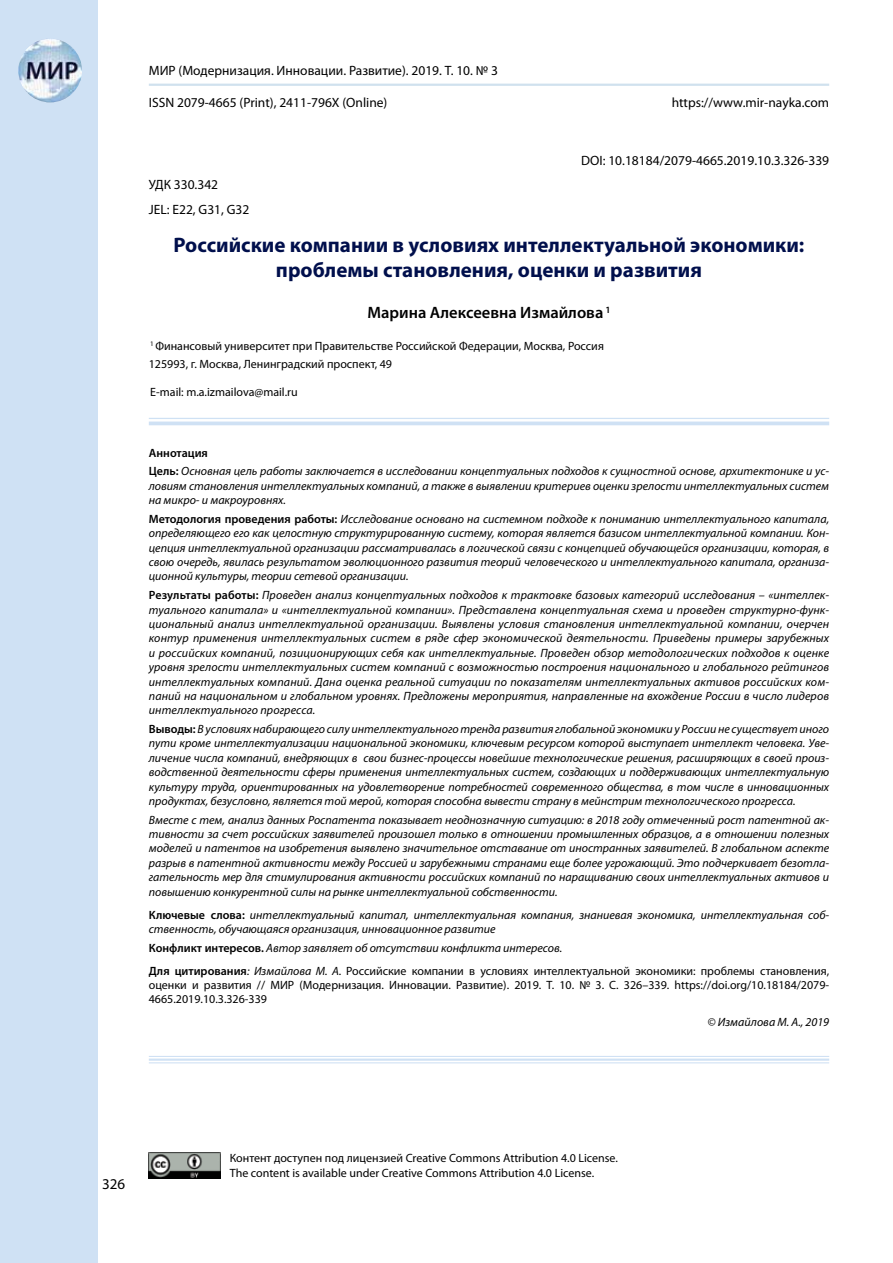
<style>
.page{position:relative;width:893px;height:1263px;background:#fff}
.page>*{position:absolute;margin:0;border:0;box-sizing:border-box;transform-origin:0 0}
.t1{font:700 21px/25.2px "Myriad Pro";color:#000f4c;text-align:center}
.t2{font:600 16.5px "Myriad Pro";color:#000}
.t3{font:15px "Myriad Pro";color:#000}
.t4{font:13.5px/24.8px "Myriad Pro";color:#000}
.t5{font:italic 12px/14.4px "Myriad Pro";color:#000;text-align:justify}
.t6{font:12px/23px "Myriad Pro";color:#000}
.s1{font-weight:600;font-style:normal}
.s2{font-weight:600}
.s3{font-style:italic}
</style>
<div class="page">
<div style="left:0;top:0;width:97px;height:1263px;background:#cfe1f4"></div>
<img style="left:18px;top:39px;width:64px;height:63px;border-radius:32px">
<hr style="left:149px;top:418px;width:680px;height:1px;background:#cfe1f4">
<hr style="left:149px;top:422px;width:680px;height:3px;background:#cfe1f4">
<hr style="left:149px;top:1056px;width:680px;height:1px;background:#cfe1f4">
<hr style="left:149px;top:1058px;width:680px;height:3px;background:#cfe1f4">
<hr style="left:149px;top:1062px;width:680px;height:1px;background:#cfe1f4">
<img style="left:149px;top:1152px;width:72px;height:26px">
<hr style="left:149px;top:84px;width:680px;height:2px;background:#d0e1ee">
<p class="t4" style="left:149px;top:58px;width:351px">МИР (Модернизация. Инновации. Развитие). 2019. Т. 10. № 3</p>
<p class="t4" style="left:149px;top:90px;width:240px">ISSN 2079-4665 (Print), 2411-796X (Online)</p>
<p class="t4" style="left:672px;top:90px;width:159px">https://www.mir-nayka.com</p>
<p class="t4" style="left:581px;top:148px;width:249px">DOI: 10.18184/2079-4665.2019.10.3.326-339</p>
<p class="t4" style="left:149px;top:172px;width:102px">УДК 330.342<br>JEL: E22, G31, G32</p>
<h1 class="t1" style="left:174px;top:232px;width:632px">Российские компании в условиях интеллектуальной экономики: проблемы становления, оценки и развития</h1>
<h2 class="t2" style="left:367px;top:302px;width:245px">Марина Алексеевна Измайлова <sup>1</sup></h2>
<p class="t6" style="left:149px;top:336px;width:457px;line-height:18.6px"><sup>1</sup> Финансовый университет при Правительстве Российской Федерации, Москва, Россия<br>125993, г. Москва, Ленинградский проспект, 49</p>
<p class="t6" style="left:150px;top:380px;width:149px">E-mail: m.a.izmailova@mail.ru</p>
<p class="t5" style="left:149px;top:443px;width:682px;line-height:18.6px"><span class="s1">Аннотация<br>Цель:</span> Основная цель работы заключается в исследовании концептуальных подходов к сущностной основе, архитектонике и ус-</p>
<p class="t5" style="left:149px;top:478px;width:682px">ловиям становления интеллектуальных компаний, а также в выявлении критериев оценки зрелости интеллектуальных систем на микро- и макроуровнях.</p>
<p class="t5" style="left:149px;top:511px;width:682px"><span class="s1">Методология проведения работы:</span> Исследование основано на системном подходе к пониманию интеллектуального капитала, определяющего его как целостную структурированную систему, которая является базисом интеллектуальной компании. Кон&shy;цепция интеллектуальной организации рассматривалась в логической связи с концепцией обучающейся организации, которая, в свою очередь, явилась результатом эволюционного развития теорий человеческого и интеллектуального капитала, организа&shy;ционной культуры, теории сетевой организации.</p>
<p class="t5" style="left:149px;top:588px;width:682px"><span class="s1">Результаты работы:</span> Проведен анализ концептуальных подходов к трактовке базовых категорий исследования – «интеллек&shy;туального капитала» и «интеллектуальной компании». Представлена концептуальная схема и проведен структурно-функ&shy;циональный анализ интеллектуальной организации. Выявлены условия становления интеллектуальной компании, очерчен контур применения интеллектуальных систем в ряде сфер экономической деятельности. Приведены примеры зарубежных и российских компаний, позиционирующих себя как интеллектуальные. Проведен обзор методологических подходов к оценке уровня зрелости интеллектуальных систем компаний с возможностью построения национального и глобального рейтингов интеллектуальных компаний. Дана оценка реальной ситуации по показателям интеллектуальных активов российских ком&shy;паний на национальном и глобальном уровнях. Предложены мероприятия, направленные на вхождение России в число лидеров интеллектуального прогресса.</p>
<p class="t5" style="left:149px;top:721px;width:682px"><span class="s1">Выводы:</span> В условиях набирающего силу интеллектуального тренда развития глобальной экономики у России не существует иного пути кроме интеллектуализации национальной экономики, ключевым ресурсом которой выступает интеллект человека. Уве&shy;личение числа компаний, внедряющих в свои бизнес-процессы новейшие технологические решения, расширяющих в своей произ&shy;водственной деятельности сферы применения интеллектуальных систем, создающих и поддерживающих интеллектуальную культуру труда, ориентированных на удовлетворение потребностей современного общества, в том числе в инновационных продуктах, безусловно, является той мерой, которая способна вывести страну в мейнстрим технологического прогресса.</p>
<p class="t5" style="left:149px;top:812px;width:682px">Вместе с тем, анализ данных Роспатента показывает неоднозначную ситуацию: в 2018 году отмеченный рост патентной ак&shy;тивности за счет российских заявителей произошел только в отношении промышленных образцов, а в отношении полезных моделей и патентов на изобретения выявлено значительное отставание от иностранных заявителей. В глобальном аспекте разрыв в патентной активности между Россией и зарубежными странами еще более угрожающий. Это подчеркивает безотла&shy;гательность мер для стимулирования активности российских компаний по наращиванию своих интеллектуальных активов и повышению конкурентной силы на рынке интеллектуальной собственности.</p>
<p class="t5" style="left:149px;top:907px;width:682px"><span class="s1">Ключевые слова:</span> интеллектуальный капитал, интеллектуальная компания, знаниевая экономика, интеллектуальная соб&shy;ственность, обучающаяся организация, инновационное развитие</p>
<p class="t6" style="left:149px;top:936px;width:682px"><span class="s2">Конфликт интересов.</span> <span class="s3">Автор заявляет об отсутствии конфликта интересов.<br></span><span class="s2">Для цитирования</span><span class="s3">: Измайлова М. А.</span> Российские компании в условиях интеллектуальной экономики: проблемы становления,</p>
<p class="t6" style="left:149px;top:977px;width:682px;line-height:14.4px">оценки и развития // МИР (Модернизация. Инновации. Развитие). 2019. Т. 10. № 3. С. 326–339. https://doi.org/10.18184/2079-<br>4665.2019.10.3.326-339</p>
<p class="t5" style="left:708px;top:1015px;width:123px">© Измайлова М. А., 2019</p>
<p class="t3" style="left:102px;top:1175px;width:25px">326</p>
<p class="t6" style="left:230px;top:1150px;width:390px;line-height:15px">Контент доступен под лицензией Creative Commons Attribution 4.0 License.<br>The content is available under Creative Commons Attribution 4.0 License.</p>
</div>
